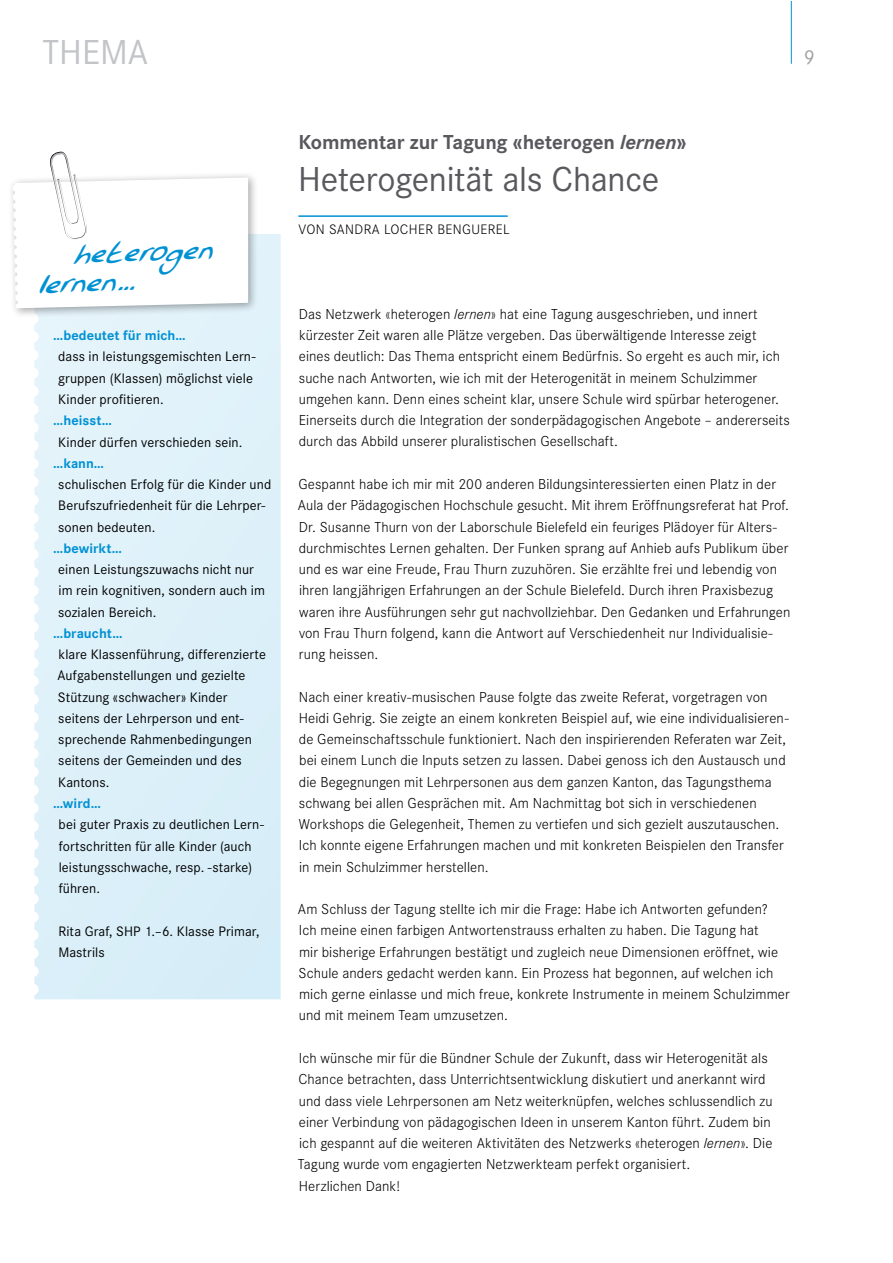
<style>
.page{position:relative;width:893px;height:1263px;background:#fff}
.page>*{position:absolute;margin:0;border:0;box-sizing:border-box;transform-origin:0 0}
.t1{font:36px "Corporate S";letter-spacing:-.01em;color:#59585d}
.t2{font:36px "Corporate S";color:#c2c4c7}
.t3{font:italic 31.2px/28.8px "Daves Hand";color:#0091d3}
.t4{font:700 21px "Corporate S";letter-spacing:-.01em;color:#59585d}
.t5{font:21px "Corporate S";color:#a1a2a5}
.t6{font:300 15px/21.3px "Corporate S";letter-spacing:.005em;color:#000}
.t7{font:14.25px/21.3px "Corporate S";letter-spacing:.005em;color:#000}
.t8{font:700 14.25px "Corporate S";color:#0091d3}
.t9{font:300 14.25px "Corporate S";letter-spacing:.025em;color:#000}
.s1{font-style:italic}
</style>
<div class="page">
<div style="left:34px;top:234px;width:247px;height:765px;background:#def1f9"></div>
<div style="left:7px;top:171px;width:251px;height:147px;background:#000;opacity:.35"></div>
<svg style="left:13px;top:152px;width:235px;height:156px"></svg>
<hr style="left:298px;top:215px;width:210px;height:2px;background:#0091d3">
<hr style="left:791px;top:1px;width:1px;height:63px;background:#0091d3">
<h1 class="t2" style="left:43px;top:31px;width:107px">THEMA</h1>
<h3 class="t5" style="left:804px;top:45px;width:13px">9</h3>
<h2 class="t3" style="left:34px;top:240px;width:176px;text-indent:37px;rotate:-2deg">heterogen lernen…</h2>
<p class="t8" style="left:53px;top:327px;width:134px">…bedeutet für mich…</p>
<p class="t7" style="left:58px;top:346px;width:199px">dass in leistungsgemischten Lern&shy;gruppen (Klassen) möglichst viele<br>Kinder profitieren.</p>
<p class="t8" style="left:53px;top:412px;width:60px">…heisst…</p>
<p class="t7" style="left:58px;top:431px;width:186px">Kinder dürfen verschieden sein.</p>
<p class="t8" style="left:53px;top:455px;width:53px">…kann…</p>
<p class="t7" style="left:58px;top:474px;width:215px">schulischen Erfolg für die Kinder und<br>Berufszufriedenheit für die Lehrper&shy;sonen bedeuten.</p>
<p class="t8" style="left:53px;top:540px;width:70px">…bewirkt…</p>
<p class="t7" style="left:58px;top:559px;width:208px">einen Leistungszuwachs nicht nur im rein kognitiven, sondern auch im sozialen Bereich.</p>
<p class="t8" style="left:53px;top:625px;width:71px">…braucht…</p>
<p class="t7" style="left:58px;top:644px;width:210px">klare Klassenführung, differenzierte<br>Aufgabenstellungen und gezielte<br>Stützung «schwacher» Kinder seitens der Lehrperson und ent - sprechende Rahmenbedingungen seitens der Gemeinden und des<br>Kantons.</p>
<p class="t8" style="left:53px;top:795px;width:49px">…wird…</p>
<p class="t7" style="left:59px;top:814px;width:207px">bei guter Praxis zu deutlichen Lern&shy;fortschritten für alle Kinder (auch leistungsschwache, resp. -starke) führen.</p>
<p class="t7" style="left:58px;top:920px;width:203px">Rita Graf, SHP 1.–6. Klasse Primar,<br>Mastrils</p>
<h3 class="t4" style="left:298px;top:130px;width:389px">Kommentar zur Tagung «heterogen <span class="s1">lernen</span>»</h3>
<h1 class="t1" style="left:298px;top:159px;width:363px">Heterogenität als Chance</h1>
<p class="t9" style="left:298px;top:221px;width:213px">VON SANDRA LOCHER BENGUEREL</p>
<p class="t6" style="left:299px;top:303px;width:492px">Das Netzwerk «heterogen <span class="s1">lernen</span>» hat eine Tagung ausgeschrieben, und innert kürzester Zeit waren alle Plätze vergeben. Das überwältigende Interesse zeigt eines deutlich: Das Thema entspricht einem Bedürfnis. So ergeht es auch mir, ich suche nach Antworten, wie ich mit der Heterogenität in meinem Schulzimmer umgehen kann. Denn eines scheint klar, unsere Schule wird spürbar heterogener.<br>Einerseits durch die Integration der sonderpädagogischen Angebote – andererseits durch das Abbild unserer pluralistischen Gesellschaft.</p>
<p class="t6" style="left:298px;top:473px;width:494px">Gespannt habe ich mir mit 200 anderen Bildungsinteressierten einen Platz in der Aula der Pädagogischen Hochschule gesucht. Mit ihrem Eröffnungsreferat hat Prof.<br>Dr. Susanne Thurn von der Laborschule Bielefeld ein feuriges Plädoyer für Alters&shy;durchmischtes Lernen gehalten. Der Funken sprang auf Anhieb aufs Publikum über und es war eine Freude, Frau Thurn zuzuhören. Sie erzählte frei und lebendig von ihren langjährigen Erfahrungen an der Schule Bielefeld. Durch ihren Praxisbezug waren ihre Ausführungen sehr gut nachvollziehbar. Den Gedanken und Erfahrungen von Frau Thurn folgend, kann die Antwort auf Verschiedenheit nur Individualisie&shy;rung heissen.</p>
<p class="t6" style="left:299px;top:686px;width:491px">Nach einer kreativ-musischen Pause folgte das zweite Referat, vorgetragen von Heidi Gehrig. Sie zeigte an einem konkreten Beispiel auf, wie eine individualisieren&shy;de Gemeinschaftsschule funktioniert. Nach den inspirierenden Referaten war Zeit, bei einem Lunch die Inputs setzen zu lassen. Dabei genoss ich den Austausch und die Begegnungen mit Lehrpersonen aus dem ganzen Kanton, das Tagungsthema schwang bei allen Gesprächen mit. Am Nachmittag bot sich in verschiedenen Workshops die Gelegenheit, Themen zu vertiefen und sich gezielt auszutauschen.<br>Ich konnte eigene Erfahrungen machen und mit konkreten Beispielen den Transfer in mein Schulzimmer herstellen.</p>
<p class="t6" style="left:298px;top:899px;width:493px">Am Schluss der Tagung stellte ich mir die Frage: Habe ich Antworten gefunden?<br>Ich meine einen farbigen Antwortenstrauss erhalten zu haben. Die Tagung hat<br>mir bisherige Erfahrungen bestätigt und zugleich neue Dimensionen eröffnet, wie Schule anders gedacht werden kann. Ein Prozess hat begonnen, auf welchen ich mich gerne einlasse und mich freue, konkrete Instrumente in meinem Schulzimmer und mit meinem Team umzusetzen.</p>
<p class="t6" style="left:298px;top:1047px;width:476px">Ich wünsche mir für die Bündner Schule der Zukunft, dass wir Heterogenität als Chance betrachten, dass Unterrichtsentwicklung diskutiert und anerkannt wird und dass viele Lehrpersonen am Netz weiterknüpfen, welches schlussendlich zu einer Verbindung von pädagogischen Ideen in unserem Kanton führt. Zudem bin ich gespannt auf die weiteren Aktivitäten des Netzwerks «heterogen <span class="s1">lernen</span>». Die Tagung wurde vom engagierten Netzwerkteam perfekt organisiert.<br>Herzlichen Dank!</p>
</div>
